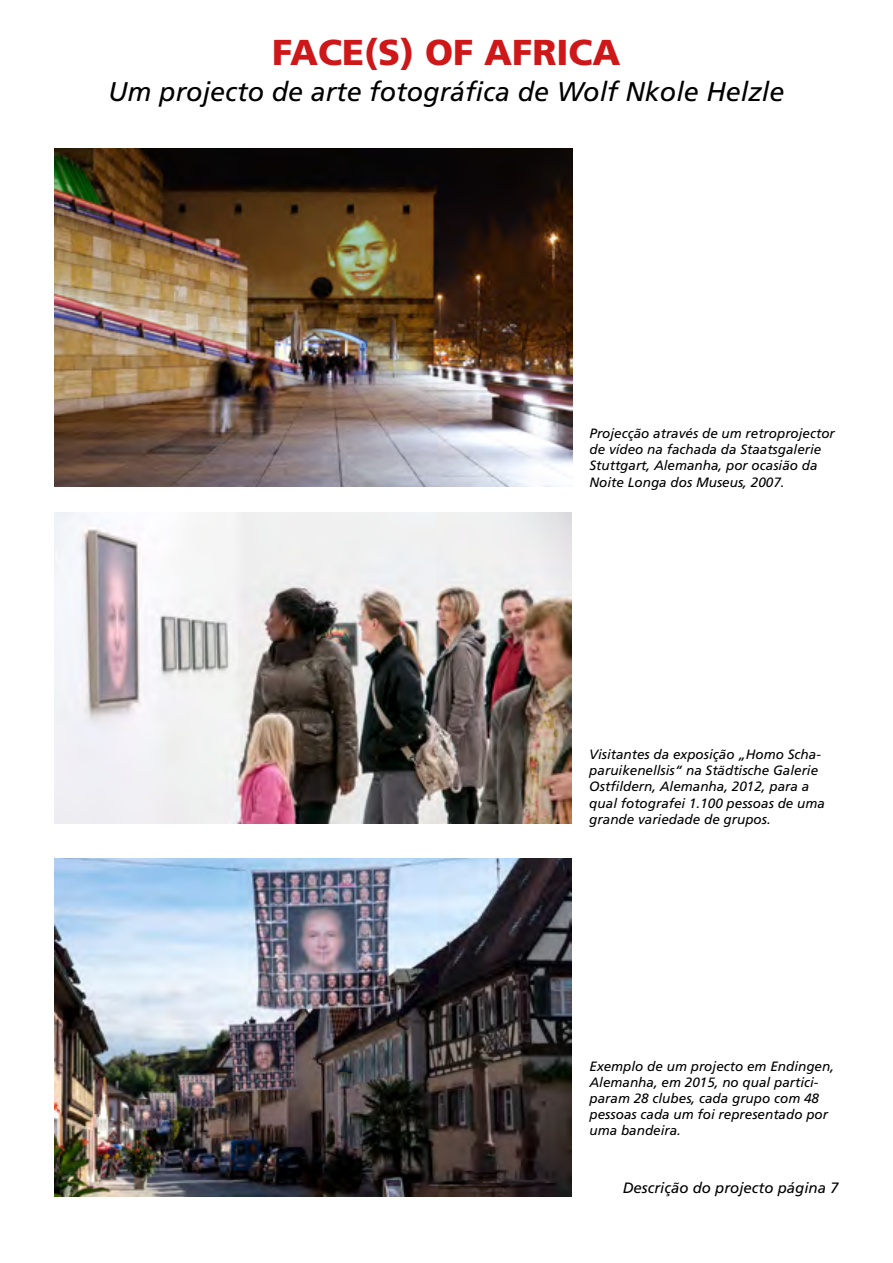
<style>
.page{position:relative;width:893px;height:1263px;background:#fff}
.page>*{position:absolute;margin:0;border:0;box-sizing:border-box;transform-origin:0 0}
.t1{font:900 36px "Frutiger";color:#cd1719}
.t2{font:italic 27px "Frutiger";color:#000}
.t3{font:italic 15px "Frutiger";color:#000}
.t4{font:italic 13.5px/16.2px "Frutiger";color:#000}
</style>
<div class="page">
<img style="left:54px;top:858px;width:517px;height:338px">
<img style="left:54px;top:512px;width:517px;height:312px">
<img style="left:54px;top:149px;width:519px;height:338px">
<h1 class="t1" style="left:272px;top:30px;width:350px">FACE(S) OF AFRICA</h1>
<h2 class="t2" style="left:108px;top:76px;width:678px">Um projecto de arte fotográfica de Wolf Nkole Helzle</h2>
<p class="t4" style="left:589px;top:425px;width:247px">Projecção através de um retroprojector de vídeo na fachada da Staatsgalerie Stuttgart, Alemanha, por ocasião da Noite Longa dos Museus, 2007.</p>
<p class="t4" style="left:589px;top:746px;width:237px">Visitantes da exposição „Homo Scha&shy;paruikenellsis“ na Städtische Galerie Ostfildern, Alemanha, 2012, para a qual fotografei 1.100 pessoas de uma grande variedade de grupos.</p>
<p class="t4" style="left:589px;top:1058px;width:246px">Exemplo de um projecto em Endingen,<br>Alemanha, em 2015, no qual partici&shy;param 28 clubes, cada grupo com 48 pessoas cada um foi representado por uma bandeira.</p>
<p class="t3" style="left:623px;top:1179px;width:217px">Descrição do projecto página 7</p>
</div>
